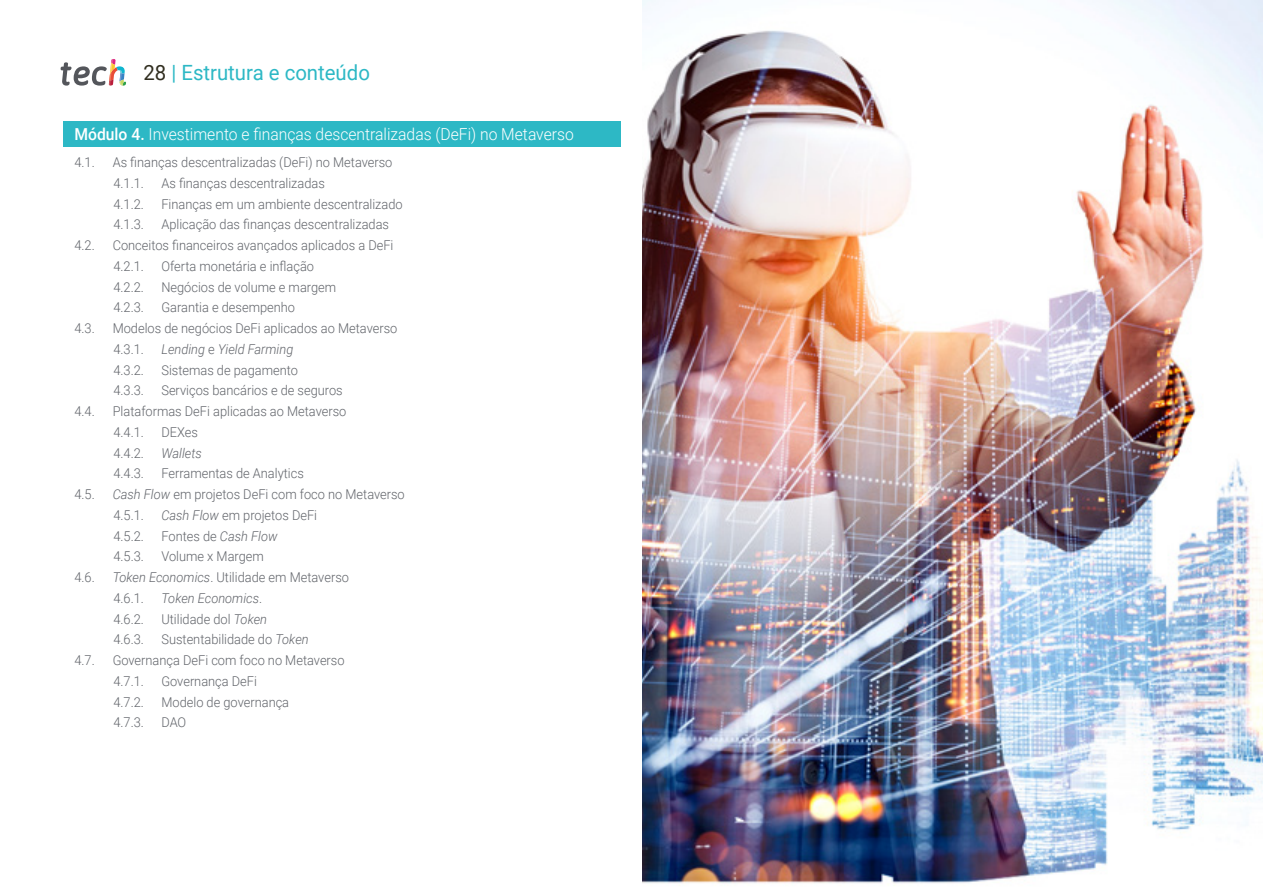
<style>
.page{position:relative;width:1263px;height:893px;background:#fff}
.page>*{position:absolute;margin:0;border:0;box-sizing:border-box;transform-origin:0 0}
.t1{font:21px "Roboto";color:#2db8c5}
.t2{font:300 16.5px "Roboto";color:#fff;scale:.95 1}
.t3{font:300 13.5px/20.7px "Roboto";color:#61646a;scale:.95 1}
.t4{font:italic 300 13.5px "Roboto";color:#61646a;scale:.95 1}
.s1{color:#312e20}
.s2{font-weight:500}
.s3{font-style:normal}
.s4{font-style:italic}
</style>
<div class="page">
<div style="left:63px;top:121px;width:558px;height:25px;background:#2db8c5"></div>
<svg style="left:61px;top:59px;width:65px;height:27px"></svg>
<img style="left:642px;top:0;width:621px;height:886px">
<h1 class="t1" style="left:144px;top:57px;width:228px"><span class="s1">28</span> | Estrutura e conteúdo</h1>
<p class="t2" style="left:74px;top:123px;width:527px"><span class="s2">Módulo 4.</span> Investimento e finanças descentralizadas (DeFi) no Metaverso</p>
<p class="t3" style="left:74px;top:151px;width:23px">4.1.</p>
<p class="t3" style="left:113px;top:151px;width:296px">As finanças descentralizadas (DeFi) no Metaverso<br>4.1.1.</p>
<p class="t3" style="left:161px;top:172px;width:174px">As finanças descentralizadas</p>
<p class="t3" style="left:113px;top:193px;width:34px">4.1.2.</p>
<p class="t3" style="left:161px;top:193px;width:255px">Finanças em um ambiente descentralizado</p>
<p class="t3" style="left:113px;top:214px;width:34px">4.1.3.</p>
<p class="t3" style="left:161px;top:214px;width:241px">Aplicação das finanças descentralizadas</p>
<p class="t3" style="left:74px;top:234px;width:23px">4.2.</p>
<p class="t3" style="left:113px;top:234px;width:297px">Conceitos financeiros avançados aplicados a DeFi<br>4.2.1.</p>
<p class="t3" style="left:161px;top:255px;width:162px">Oferta monetária e inflação</p>
<p class="t3" style="left:113px;top:276px;width:34px">4.2.2.</p>
<p class="t3" style="left:161px;top:276px;width:185px">Negócios de volume e margem</p>
<p class="t3" style="left:113px;top:297px;width:34px">4.2.3.</p>
<p class="t3" style="left:161px;top:297px;width:142px">Garantia e desempenho</p>
<p class="t3" style="left:74px;top:317px;width:23px">4.3.</p>
<p class="t3" style="left:113px;top:317px;width:301px">Modelos de negócios DeFi aplicados ao Metaverso<br>4.3.1.</p>
<p class="t4" style="left:161px;top:340px;width:140px">Lending <span class="s3">e</span> Yield Farming</p>
<p class="t3" style="left:113px;top:359px;width:34px">4.3.2.</p>
<p class="t3" style="left:161px;top:359px;width:145px">Sistemas de pagamento</p>
<p class="t3" style="left:113px;top:380px;width:34px">4.3.3.</p>
<p class="t3" style="left:161px;top:380px;width:192px">Serviços bancários e de seguros</p>
<p class="t3" style="left:74px;top:400px;width:23px">4.4.</p>
<p class="t3" style="left:113px;top:400px;width:248px">Plataformas DeFi aplicadas ao Metaverso<br>4.4.1.</p>
<p class="t3" style="left:161px;top:421px;width:40px">DEXes</p>
<p class="t3" style="left:113px;top:442px;width:34px">4.4.2.</p>
<p class="t4" style="left:161px;top:443px;width:44px">Wallets</p>
<p class="t3" style="left:113px;top:463px;width:34px">4.4.3.</p>
<p class="t3" style="left:161px;top:463px;width:151px">Ferramentas de Analytics</p>
<p class="t3" style="left:74px;top:483px;width:23px">4.5.</p>
<p class="t3" style="left:113px;top:483px;width:309px"><span class="s4">Cash Flow</span> em projetos DeFi com foco no Metaverso<br>4.5.1.</p>
<p class="t3" style="left:161px;top:504px;width:165px"><span class="s4">Cash Flow</span> em projetos DeFi</p>
<p class="t3" style="left:113px;top:525px;width:34px">4.5.2.</p>
<p class="t3" style="left:161px;top:525px;width:124px">Fontes de <span class="s4">Cash Flow</span></p>
<p class="t3" style="left:113px;top:546px;width:34px">4.5.3.</p>
<p class="t3" style="left:161px;top:546px;width:109px">Volume x Margem</p>
<p class="t3" style="left:74px;top:566px;width:23px">4.6.</p>
<p class="t3" style="left:113px;top:566px;width:250px"><span class="s4">Token Economics</span>. Utilidade em Metaverso<br>4.6.1.</p>
<p class="t4" style="left:161px;top:589px;width:108px">Token Economics<span class="s3">.</span></p>
<p class="t3" style="left:113px;top:608px;width:34px">4.6.2.</p>
<p class="t3" style="left:161px;top:608px;width:113px">Utilidade dol <span class="s4">Token</span></p>
<p class="t3" style="left:113px;top:629px;width:34px">4.6.3.</p>
<p class="t3" style="left:161px;top:629px;width:157px">Sustentabilidade do <span class="s4">Token</span></p>
<p class="t3" style="left:74px;top:649px;width:23px">4.7.</p>
<p class="t3" style="left:113px;top:649px;width:246px">Governança DeFi com foco no Metaverso<br>4.7.1.</p>
<p class="t3" style="left:161px;top:670px;width:102px">Governança DeFi</p>
<p class="t3" style="left:113px;top:691px;width:34px">4.7.2.</p>
<p class="t3" style="left:161px;top:691px;width:136px">Modelo de governança</p>
<p class="t3" style="left:113px;top:712px;width:34px">4.7.3.</p>
<p class="t3" style="left:161px;top:712px;width:28px">DAO</p>
</div>
